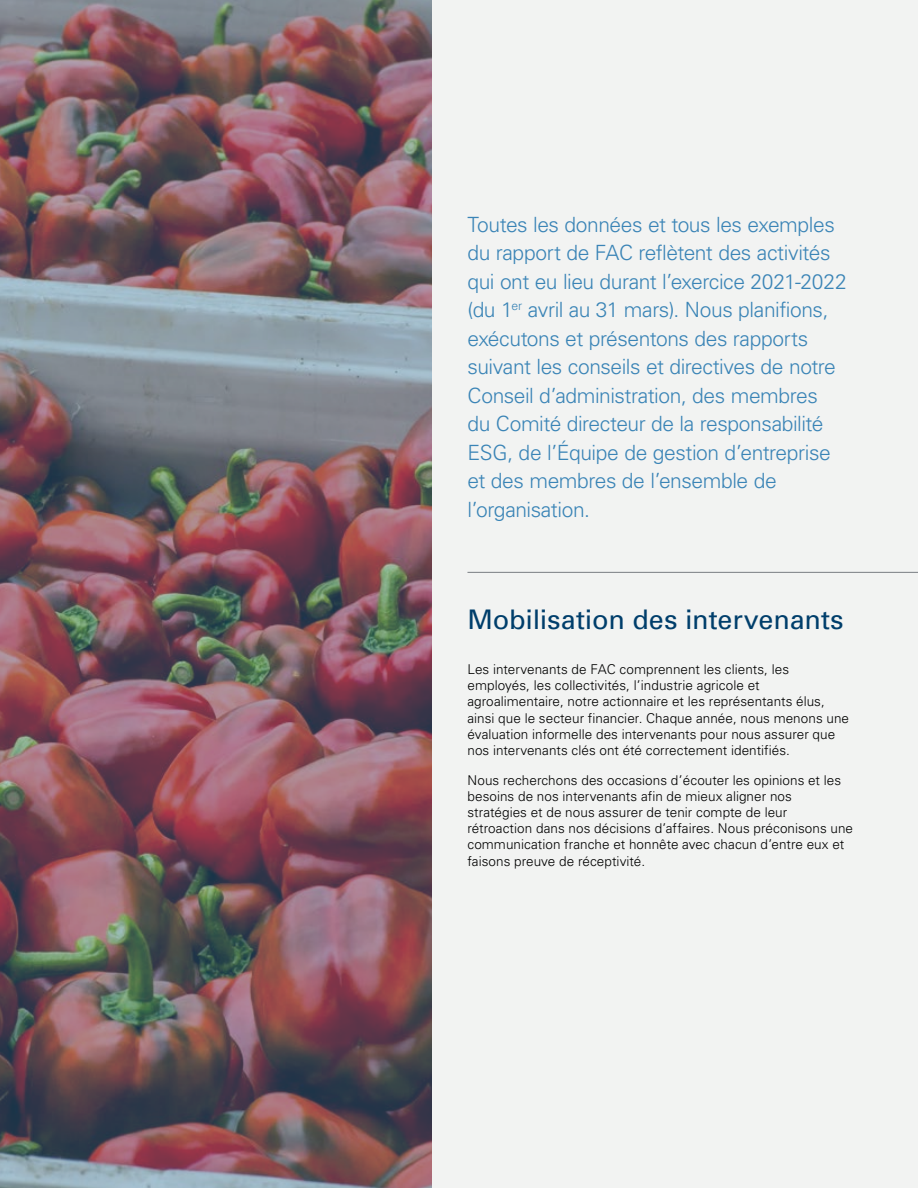
<style>
.page{position:relative;width:918px;height:1188px;background:#fff}
.page>*{position:absolute;margin:0;border:0;box-sizing:border-box;transform-origin:0 0}
.t1{font:27px "Univers";letter-spacing:-.005em;color:#003e6b}
.t2{font:300 21px/28.5px "Univers";letter-spacing:-.02em;color:#3a84b6}
.t3{font:300 13.5px/16.2px "Univers";letter-spacing:.005em;color:#000}
</style>
<div class="page">
<div style="left:432px;top:0;width:486px;height:1188px;background:#f2f3f2"></div>
<hr style="left:467px;top:572px;width:451px;height:1px;background:#797d82">
<img style="left:0;top:0;width:432px;height:1188px">
<p class="t2" style="left:467px;top:209px;width:381px">Toutes les données et tous les exemples du rapport de FAC reflètent des activités qui ont eu lieu durant l’exercice 2021-2022 (du 1<sup>er</sup> avril au 31 mars). Nous planifions, exécutons et présentons des rapports suivant les conseils et directives de notre Conseil d’administration, des membres<br>du Comité directeur de la responsabilité ESG, de l’Équipe de gestion d’entreprise et des membres de l’ensemble de l’organisation.</p>
<h1 class="t1" style="left:467px;top:603px;width:378px">Mobilisation des intervenants</h1>
<p class="t3" style="left:467px;top:661px;width:383px">Les intervenants de FAC comprennent les clients, les employés, les collectivités, l’industrie agricole et agroalimentaire, notre actionnaire et les représentants élus, ainsi que le secteur financier. Chaque année, nous menons une évaluation informelle des intervenants pour nous assurer que nos intervenants clés ont été correctement identifiés.</p>
<p class="t3" style="left:467px;top:771px;width:387px">Nous recherchons des occasions d’écouter les opinions et les besoins de nos intervenants afin de mieux aligner nos stratégies et de nous assurer de tenir compte de leur rétroaction dans nos décisions d’affaires. Nous préconisons une communication franche et honnête avec chacun d’entre eux et faisons preuve de réceptivité.</p>
</div>
